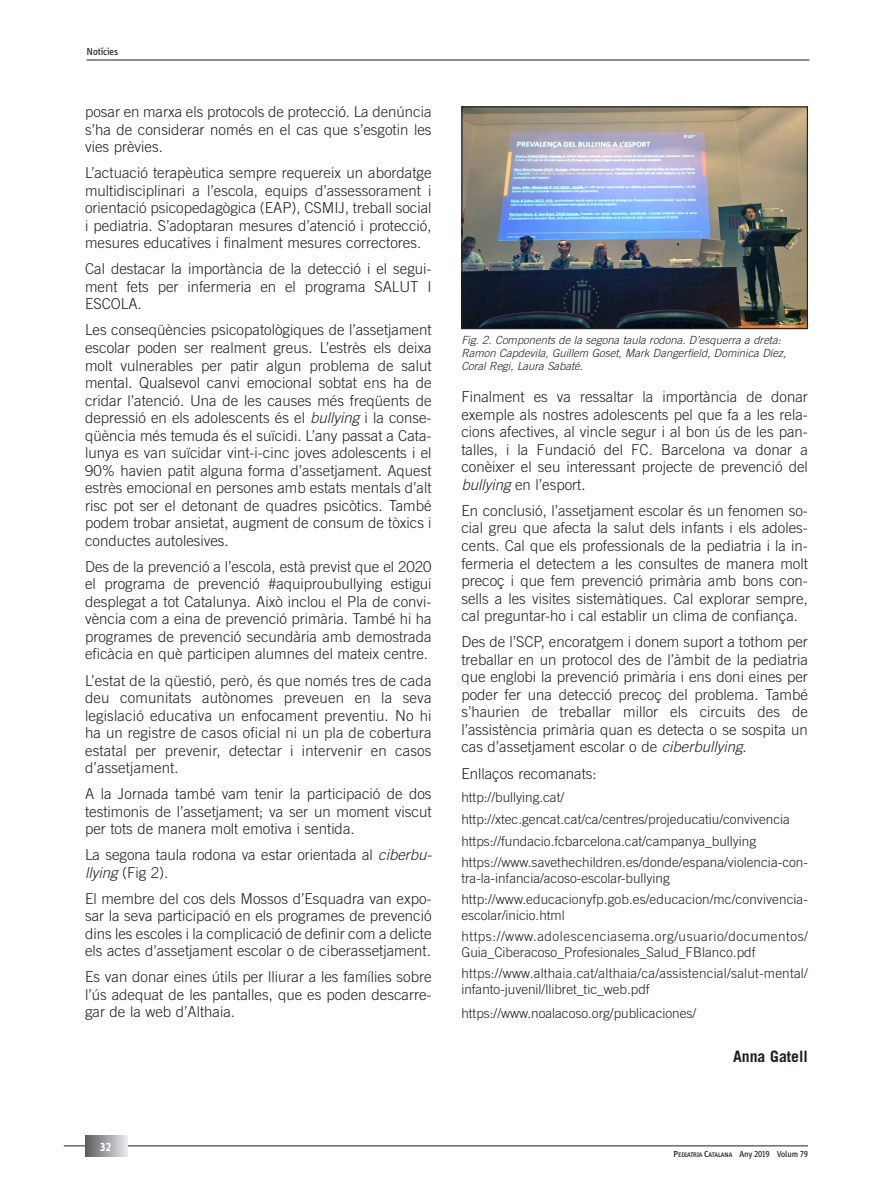
<style>
.page{position:relative;width:893px;height:1191px;background:#fff}
.page>*{position:absolute;margin:0;border:0;box-sizing:border-box;transform-origin:0 0}
.t1{font:700 15.75px "Trade Gothic";color:#231f20}
.t2{font:300 15px/17.5px "Trade Gothic";color:#231f20;text-align:justify}
.t3{font:300 13.5px/21.6px "Trade Gothic";color:#231f20}
.t4{font:300 13.5px/21.6px "Trade Gothic";letter-spacing:.04em;color:#231f20}
.t5{font:700 12px "Info";color:#fff}
.t6{font:italic 300 11.25px/12.8px "Trade Gothic";color:#231f20}
.t7{font:10.5px "Info";color:#231f20}
.t8{font:500 6.75px "Info";color:#231f20}
.s1{font-style:italic}
.s2{font-size:9px}
.s3{font-weight:400;font-size:9px}
</style>
<div class="page">
<hr style="left:64px;top:1145px;width:744px;height:1px;background:#231f20">
<hr style="left:87px;top:60px;width:722px;height:1px;background:#231f20">
<div style="left:85px;top:1135px;width:43px;height:22px;background:linear-gradient(to right,#5a5b5e,#eaebed)"></div>
<img style="left:463px;top:108px;width:343px;height:219px">
<div style="left:461px;top:106px;width:347px;height:223px;border:1px solid #231f20"></div>
<p class="t7" style="left:87px;top:48px;width:33px">Notícies</p>
<p class="t2" style="left:85px;top:104px;width:348px">posar en marxa els protocols de protecció. La denúncia s’ha de considerar només en el cas que s’esgotin les vies prèvies.</p>
<p class="t2" style="left:85px;top:165px;width:348px">L’actuació terapèutica sempre requereix un abordatge multidisciplinari a l’escola, equips d’assessorament i orientació psicopedagògica (EAP), CSMIJ, treball social i pediatria. S’adoptaran mesures d’atenció i protecció, mesures educatives i finalment mesures correctores.</p>
<p class="t2" style="left:85px;top:262px;width:348px">Cal destacar la importància de la detecció i el segui&shy;ment fets per infermeria en el programa SALUT I ESCOLA.</p>
<p class="t2" style="left:85px;top:323px;width:348px">Les conseqüències psicopatològiques de l’assetjament escolar poden ser realment greus. L’estrès els deixa molt vulnerables per patir algun problema de salut mental. Qualsevol canvi emocional sobtat ens ha de cridar l’atenció. Una de les causes més freqüents de depressió en els adolescents és el <span class="s1">bullying</span> i la conse&shy;qüència més temuda és el suïcidi. L’any passat a Cata&shy;lunya es van suïcidar vint-i-cinc joves adolescents i el 90% havien patit alguna forma d’assetjament. Aquest estrès emocional en persones amb estats mentals d’alt risc pot ser el detonant de quadres psicòtics. També podem trobar ansietat, augment de consum de tòxics i conductes autolesives.</p>
<p class="t2" style="left:85px;top:559px;width:348px">Des de la prevenció a l’escola, està previst que el 2020 el programa de prevenció #aquiproubullying estigui desplegat a tot Catalunya. Això inclou el Pla de convi&shy;vència com a eina de prevenció primària. També hi ha programes de prevenció secundària amb demostrada eficàcia en què participen alumnes del mateix centre.</p>
<p class="t2" style="left:85px;top:672px;width:348px">L’estat de la qüestió, però, és que només tres de cada deu comunitats autònomes preveuen en la seva legislació educativa un enfocament preventiu. No hi ha un registre de casos oficial ni un pla de cobertura estatal per prevenir, detectar i intervenir en casos d’assetjament.</p>
<p class="t2" style="left:85px;top:786px;width:348px">A la Jornada també vam tenir la participació de dos testimonis de l’assetjament; va ser un moment viscut per tots de manera molt emotiva i sentida.</p>
<p class="t2" style="left:85px;top:847px;width:347px">La segona taula rodona va estar orientada al <span class="s1">ciberbu&shy;llying</span> (Fig 2).</p>
<p class="t2" style="left:85px;top:891px;width:348px">El membre del cos dels Mossos d’Esquadra van expo&shy;sar la seva participació en els programes de prevenció dins les escoles i la complicació de definir com a delicte els actes d’assetjament escolar o de ciberassetjament.</p>
<p class="t2" style="left:85px;top:969px;width:348px">Es van donar eines útils per lliurar a les famílies sobre l’ús adequat de les pantalles, que es poden descarre&shy;gar de la web d’Althaia.</p>
<p class="t6" style="left:461px;top:335px;width:326px">Fig. 2. Components de la segona taula rodona. D’esquerra a dreta:<br>Ramon Capdevila, Guillem Goset, Mark Dangerfield, Dominica Díez,<br>Coral Regi, Laura Sabaté.</p>
<p class="t2" style="left:461px;top:389px;width:348px">Finalment es va ressaltar la importància de donar exemple als nostres adolescents pel que fa a les rela&shy;cions afectives, al vincle segur i al bon ús de les pan&shy;talles, i la Fundació del FC. Barcelona va donar a conèixer el seu interessant projecte de prevenció del <span class="s1">bullying</span> en l’esport.</p>
<p class="t2" style="left:461px;top:503px;width:348px">En conclusió, l’assetjament escolar és un fenomen so&shy;cial greu que afecta la salut dels infants i els adoles&shy;cents. Cal que els professionals de la pediatria i la in&shy;fermeria el detectem a les consultes de manera molt precoç i que fem prevenció primària amb bons con&shy;sells a les visites sistemàtiques. Cal explorar sempre, cal preguntar-ho i cal establir un clima de confiança.</p>
<p class="t2" style="left:461px;top:634px;width:348px">Des de l’SCP, encoratgem i donem suport a tothom per treballar en un protocol des de l’àmbit de la pediatria que englobi la prevenció primària i ens doni eines per poder fer una detecció precoç del problema. També s’haurien de treballar millor els circuits des de l’assistència primària quan es detecta o se sospita un cas d’assetjament escolar o de <span class="s1">ciberbullying</span>.</p>
<p class="t2" style="left:461px;top:765px;width:137px">Enllaços recomanats:</p>
<p class="t3" style="left:461px;top:788px;width:348px">http://bullying.cat/ http://xtec.gencat.cat/ca/centres/projeducatiu/convivencia https://fundacio.fcbarcelona.cat/campanya_bullying https://www.savethechildren.es/donde/espana/violencia-con-</p>
<p class="t3" style="left:461px;top:868px;width:348px">tra-la-infancia/acoso-escolar-bullying http://www.educacionyfp.gob.es/educacion/mc/convivencia-</p>
<p class="t4" style="left:461px;top:905px;width:348px">escolar/inicio.html https://www.adolescenciasema.org/usuario/documentos/</p>
<p class="t3" style="left:461px;top:942px;width:348px">Guia_Ciberacoso_Profesionales_Salud_FBlanco.pdf https://www.althaia.cat/althaia/ca/assistencial/salut-mental/</p>
<p class="t3" style="left:461px;top:978px;width:236px;line-height:23.9px">infanto-juvenil/llibret_tic_web.pdf https://www.noalacoso.org/publicaciones/</p>
<p class="t1" style="left:733px;top:1050px;width:76px">Anna Gatell</p>
<p class="t5" style="left:100px;top:1142px;width:13px">32</p>
<p class="t8" style="left:674px;top:1152px;width:136px"><span class="s2">P</span>EDIATRIA <span class="s2">C</span>ATALANA <span class="s3">Any 2019 Volum 79</span></p>
</div>
